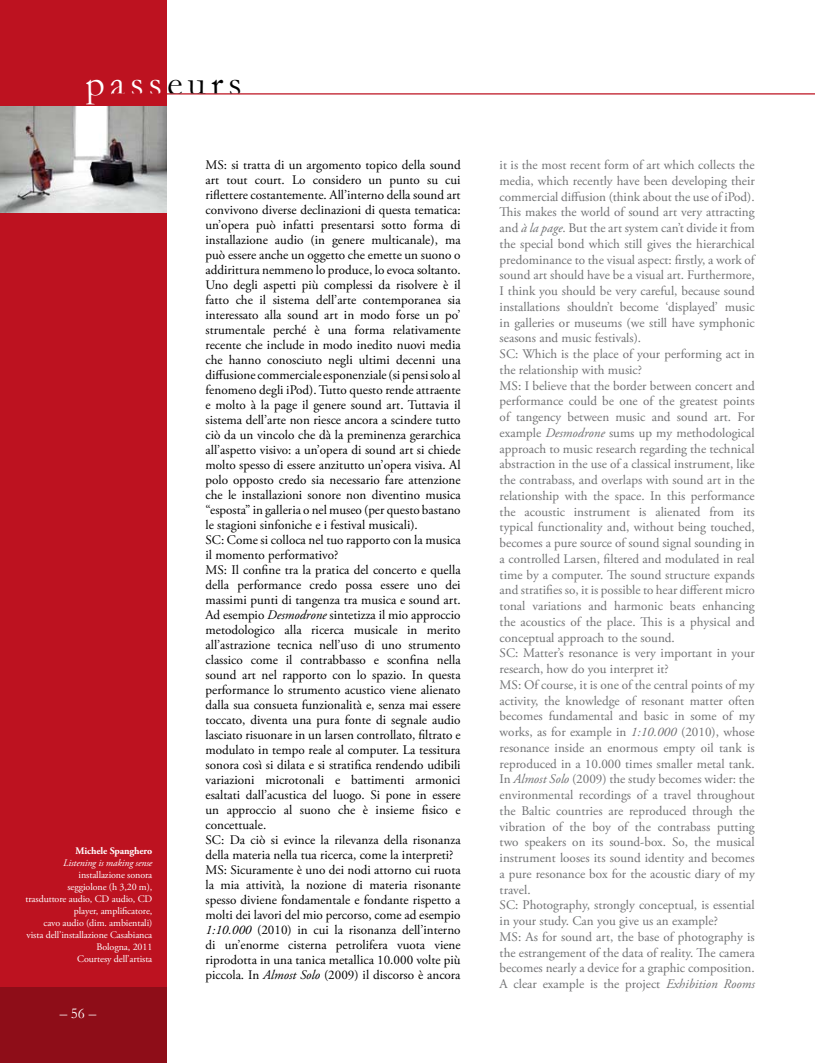
<style>
.page{position:relative;width:815px;height:1063px;background:#fff}
.page>*{position:absolute;margin:0;border:0;box-sizing:border-box;transform-origin:0 0}
.t1{font:37.5px "Garamond";letter-spacing:.13em;color:#fff}
.t2{font:15px "Garamond";color:#fff}
.t3{font:13.12px/15px "Adobe Garamond Pro";color:#000}
.t4{font:13.12px/15.8px "Adobe Garamond Pro";color:#707173}
.t5{font:10px/12px "Adobe Garamond Pro";letter-spacing:-.01em;color:#fff;text-align:right}
.t6{font:italic 10px "Adobe Garamond Pro";letter-spacing:-.01em;color:#fff}
.t7{font:700 10px "Adobe Garamond Pro";letter-spacing:-.01em;color:#fff}
.s1{color:#000}
.s2{font-style:italic}
</style>
<div class="page">
<div style="left:0;top:0;width:167px;height:1063px;background:#bd1220"></div>
<hr style="left:0;top:93px;width:815px;height:2px;background:#bd1220">
<div style="left:0;top:987px;width:167px;height:76px;background:#8e0d18"></div>
<img style="left:0;top:106px;width:167px;height:107px">
<h1 class="t1" style="left:86px;top:59px;width:157px">pass<span class="s1">eurs</span></h1>
<p class="t7" style="left:75px;top:845px;width:78px">Michele Spanghero</p>
<p class="t6" style="left:63px;top:857px;width:91px">Listening is making sense</p>
<p class="t5" style="left:25px;top:869px;width:128px">installazione sonora<br>seggiolone (h 3,20 m), trasduttore audio, CD audio, CD player, amplificatore,<br>cavo audio (dim. ambientali) vista dell’installazione Casabianca<br>Bologna, 2011<br>Courtesy dell’artista</p>
<p class="t2" style="left:60px;top:1003px;width:38px">– 56 –</p>
<p class="t3" style="left:206px;top:158px;width:257px">MS: si tratta di un argomento topico della sound art tout court. Lo considero un punto su cui riflettere costantemente. All’interno della sound art convivono diverse declinazioni di questa tematica: un’opera può infatti presentarsi sotto forma di installazione audio (in genere multicanale), ma può essere anche un oggetto che emette un suono o addirittura nemmeno lo produce, lo evoca soltanto.<br>Uno degli aspetti più complessi da risolvere è il fatto che il sistema dell’arte contemporanea sia interessato alla sound art in modo forse un po’ strumentale perché è una forma relativamente recente che include in modo inedito nuovi media che hanno conosciuto negli ultimi decenni una diffusione commerciale esponenziale (si pensi solo al fenomeno degli iPod). Tutto questo rende attraente e molto à la page il genere sound art. Tuttavia il sistema dell’arte non riesce ancora a scindere tutto ciò da un vincolo che dà la preminenza gerarchica all’aspetto visivo: a un’opera di sound art si chiede molto spesso di essere anzitutto un’opera visiva. Al polo opposto credo sia necessario fare attenzione che le installazioni sonore non diventino musica “esposta” in galleria o nel museo (per questo bastano le stagioni sinfoniche e i festival musicali).<br>SC: Come si colloca nel tuo rapporto con la musica il momento performativo?<br>MS: Il confine tra la pratica del concerto e quella della performance credo possa essere uno dei massimi punti di tangenza tra musica e sound art.<br>Ad esempio <span class="s2">Desmodrone</span> sintetizza il mio approccio metodologico alla ricerca musicale in merito all’astrazione tecnica nell’uso di uno strumento classico come il contrabbasso e sconfina nella sound art nel rapporto con lo spazio. In questa performance lo strumento acustico viene alienato dalla sua consueta funzionalità e, senza mai essere toccato, diventa una pura fonte di segnale audio lasciato risuonare in un larsen controllato, filtrato e modulato in tempo reale al computer. La tessitura sonora così si dilata e si stratifica rendendo udibili variazioni microtonali e battimenti armonici esaltati dall’acustica del luogo. Si pone in essere un approccio al suono che è insieme fisico e concettuale.<br>SC: Da ciò si evince la rilevanza della risonanza della materia nella tua ricerca, come la interpreti?<br>MS: Sicuramente è uno dei nodi attorno cui ruota la mia attività, la nozione di materia risonante spesso diviene fondamentale e fondante rispetto a molti dei lavori del mio percorso, come ad esempio <span class="s2">1:10.000</span> (2010) in cui la risonanza dell’interno di un’enorme cisterna petrolifera vuota viene riprodotta in una tanica metallica 10.000 volte più piccola. In <span class="s2">Almost Solo</span> (2009) il discorso è ancora</p>
<p class="t4" style="left:500px;top:157px;width:257px">it is the most recent form of art which collects the media, which recently have been developing their commercial diffusion (think about the use of iPod).<br>This makes the world of sound art very attracting and <span class="s2">à la page</span>. But the art system can’t divide it from the special bond which still gives the hierarchical predominance to the visual aspect: firstly, a work of sound art should have be a visual art. Furthermore, I think you should be very careful, because sound installations shouldn’t become ‘displayed’ music in galleries or museums (we still have symphonic seasons and music festivals).<br>SC: Which is the place of your performing act in the relationship with music?<br>MS: I believe that the border between concert and performance could be one of the greatest points of tangency between music and sound art. For example <span class="s2">Desmodrone</span> sums up my methodological approach to music research regarding the technical abstraction in the use of a classical instrument, like the contrabass, and overlaps with sound art in the relationship with the space. In this performance the acoustic instrument is alienated from its typical functionality and, without being touched, becomes a pure source of sound signal sounding in a controlled Larsen, filtered and modulated in real time by a computer. The sound structure expands and stratifies so, it is possible to hear different micro tonal variations and harmonic beats enhancing the acoustics of the place. This is a physical and conceptual approach to the sound.<br>SC: Matter’s resonance is very important in your research, how do you interpret it?<br>MS: Of course, it is one of the central points of my activity, the knowledge of resonant matter often becomes fundamental and basic in some of my works, as for example in <span class="s2">1:10.000</span> (2010), whose resonance inside an enormous empty oil tank is reproduced in a 10.000 times smaller metal tank.<br>In <span class="s2">Almost Solo</span> (2009) the study becomes wider: the environmental recordings of a travel throughout the Baltic countries are reproduced through the vibration of the boy of the contrabass putting two speakers on its sound-box. So, the musical instrument looses its sound identity and becomes a pure resonance box for the acoustic diary of my travel.<br>SC: Photography, strongly conceptual, is essential in your study. Can you give us an example?<br>MS: As for sound art, the base of photography is the estrangement of the data of reality. The camera becomes nearly a device for a graphic composition.<br>A clear example is the project <span class="s2">Exhibition Rooms</span></p>
</div>
